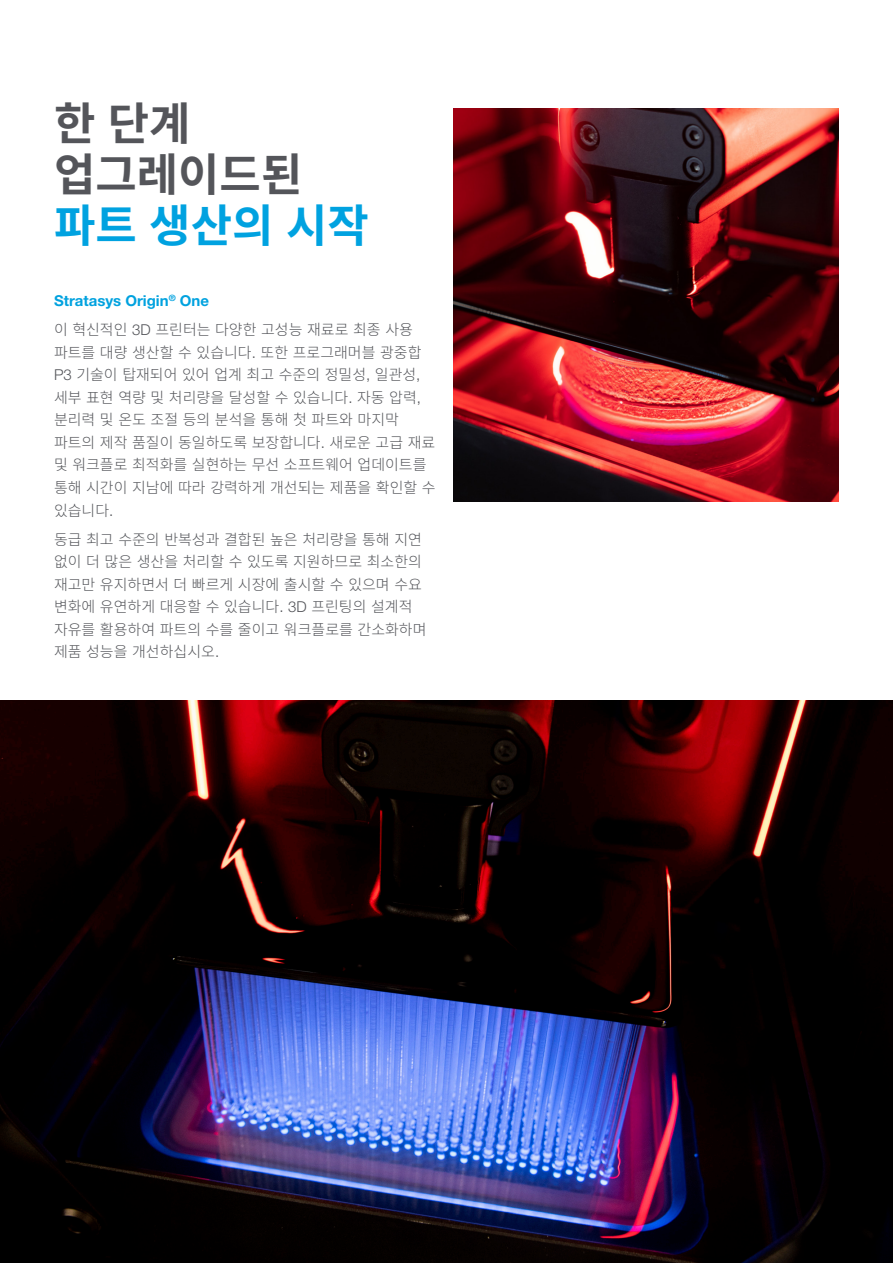
<style>
.page{position:relative;width:893px;height:1263px;background:#fff}
.page>*{position:absolute;margin:0;border:0;box-sizing:border-box;transform-origin:0 0}
.Page_Title{font:700 45px/51px "Source Han Sans KR";color:#54555a}
.Para{font:300 15px/22.5px "Source Han Sans KR";color:#54555a}
.Para_header{font:700 15px "Helvetica Neue LT Std";color:#00a2df}
.s1{color:#00a2e0}
.s2{font-family:"Helvetica Neue LT Std"}
</style>
<div class="page">
<img style="left:0;top:700px;width:893px;height:563px">
<img style="left:453px;top:108px;width:386px;height:394px">
<p class="Page_Title" style="left:54px;top:99px;width:316px">한 단계 업그레이드된 <span class="s1">파트 생산의 시작</span></p>
<p class="Para_header" style="left:54px;top:292px;width:157px">Stratasys Origin<sup>®</sup> One</p>
<p class="Para" style="left:54px;top:319px;width:383px">이 혁신적인 <span class="s2">3D</span> 프린터는 다양한 고성능 재료로 최종 사용 파트를 대량 생산할 수 있습니다<span class="s2">.</span> 또한 프로그래머블 광중합<br><span class="s2">P3</span> 기술이 탑재되어 있어 업계 최고 수준의 정밀성<span class="s2">,</span> 일관성<span class="s2">, </span>세부 표현 역량 및 처리량을 달성할 수 있습니다<span class="s2">.</span> 자동 압력<span class="s2">, </span>분리력 및 온도 조절 등의 분석을 통해 첫 파트와 마지막 파트의 제작 품질이 동일하도록 보장합니다<span class="s2">.</span> 새로운 고급 재료 및 워크플로 최적화를 실현하는 무선 소프트웨어 업데이트를 통해 시간이 지남에 따라 강력하게 개선되는 제품을 확인할 수 있습니다<span class="s2">.</span></p>
<p class="Para" style="left:54px;top:528px;width:374px">동급 최고 수준의 반복성과 결합된 높은 처리량을 통해 지연 없이 더 많은 생산을 처리할 수 있도록 지원하므로 최소한의 재고만 유지하면서 더 빠르게 시장에 출시할 수 있으며 수요 변화에 유연하게 대응할 수 있습니다<span class="s2">. 3D</span> 프린팅의 설계적 자유를 활용하여 파트의 수를 줄이고 워크플로를 간소화하며 제품 성능을 개선하십시오<span class="s2">.</span></p>
</div>
